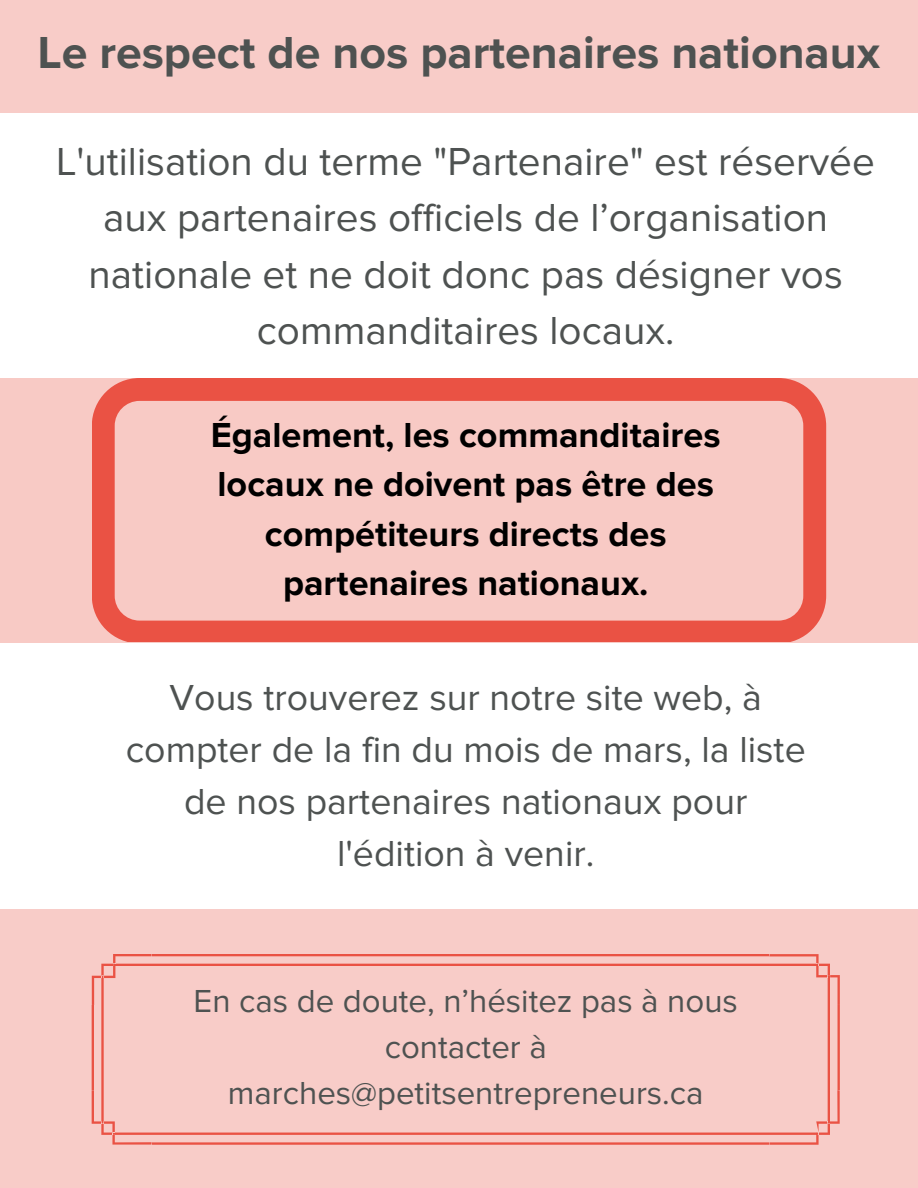
<style>
.page{position:relative;width:918px;height:1188px;background:#fff}
.page>*{position:absolute;margin:0;border:0;box-sizing:border-box;transform-origin:0 0}
.t1{font:700 46.5px "Proxima Nova";color:#4e5251}
.t2{font:40.5px/56.2px "Proxima Nova";color:#4e5251;text-align:center}
.t3{font:37.5px/51.8px "Proxima Nova";color:#4e5251;text-align:center}
.t4{font:700 36px/49.5px "Proxima Nova";color:#000;text-align:center}
.t5{font:33px/46.2px "Proxima Nova";color:#4e5251;text-align:center}
</style>
<div class="page">
<div style="left:0;top:0;width:918px;height:113px;background:#f8ccc8"></div>
<div style="left:0;top:378px;width:918px;height:265px;background:#f8cac5"></div>
<div style="left:0;top:909px;width:918px;height:278px;background:#f8ccc8"></div>
<svg style="left:92px;top:378px;width:734px;height:263px"></svg>
<svg style="left:92px;top:954px;width:748px;height:191px"></svg>
<p class="t1" style="left:38px;top:31px;width:844px">Le respect de nos partenaires nationaux</p>
<p class="t2" style="left:57px;top:135px;width:820px">L'utilisation du terme "Partenaire" est réservée aux partenaires officiels de l’organisation nationale et ne doit donc pas désigner vos commanditaires locaux.</p>
<p class="t4" style="left:211px;top:411px;width:511px">Également, les commanditaires locaux ne doivent pas être des compétiteurs directs des partenaires nationaux.</p>
<p class="t3" style="left:126px;top:674px;width:682px">Vous trouverez sur notre site web, à compter de la fin du mois de mars, la liste de nos partenaires nationaux pour l'édition à venir.</p>
<p class="t5" style="left:194px;top:979px;width:546px">En cas de doute, n’hésitez pas à nous contacter à marches@petitsentrepreneurs.ca</p>
</div>
